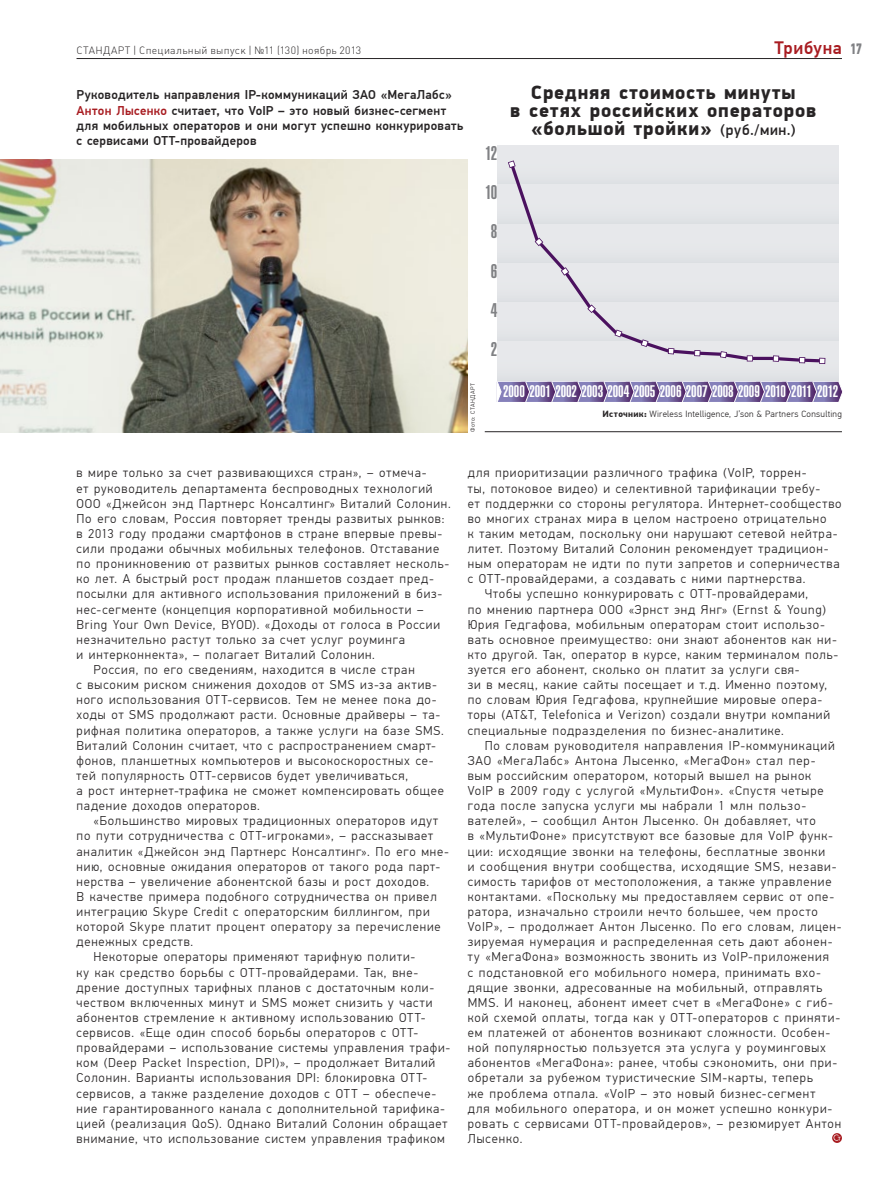
<style>
.page{position:relative;width:893px;height:1191px;background:#fff}
.page>*{position:absolute;margin:0;border:0;box-sizing:border-box;transform-origin:0 0}
.TitleGraph{font:900 19.5px/18px "PF Din Display Pro";letter-spacing:.045em;color:#272425;text-align:center}
.t1{font:19.5px/39.3px "Helios Ultra Compressed";color:#808184;text-align:justify}
.Rubric{font:500 18px "PF Din Text Pro";letter-spacing:.03em;color:#a81c21}
.t2{font:16.5px "Helios Ultra Compressed";letter-spacing:-.005em;color:#fff}
.PageNum{font:700 15px "PF Din Text Comp Pro";color:#808184}
.Body{font:300 12.75px/15.1px "PF Din Text Pro";letter-spacing:.065em;color:#272425}
.BodyL{font:300 12.75px/15.1px "PF Din Text Pro";letter-spacing:.07em;color:#272425}
.CaptionFot{font:500 12.75px/15.1px "PF Din Text Pro";letter-spacing:.025em;color:#272425}
.t3{font:10.5px "Plumb Light C";letter-spacing:.03em;color:#272425}
.AutorGraph{font:300 9px "PF Din Text Pro";letter-spacing:.03em;color:#272425}
.AutorFot{font:300 6px "PF Din Text Pro";letter-spacing:.075em;color:#272425}
.s1{color:#a81c21}
.s2{font-weight:500;font-size:15px}
.s3{font-weight:700}
</style>
<div class="page">
<img style="left:0;top:160px;width:468px;height:272px">
<svg style="left:832px;top:1133px;width:10px;height:10px"></svg>
<svg style="left:833px;top:1134px;width:8px;height:6px"></svg>
<hr style="left:485px;top:431px;width:357px;height:1px;background:#272425">
<div style="left:498px;top:146px;width:340px;height:39px;background:#e7e8eb"></div>
<div style="left:498px;top:185px;width:340px;height:39px;background:#e6e8eb"></div>
<div style="left:498px;top:224px;width:340px;height:39px;background:#e6e8eb"></div>
<div style="left:498px;top:263px;width:340px;height:39px;background:#e6e8eb"></div>
<div style="left:498px;top:302px;width:340px;height:40px;background:#e6e8eb"></div>
<div style="left:498px;top:342px;width:340px;height:39px;background:#e4e6e9"></div>
<svg style="left:498px;top:382px;width:345px;height:20px;background:#7b6ba4"></svg>
<hr style="left:750px;top:357px;width:23px;height:3px;background:#4b115f">
<svg style="left:508px;top:160px;width:245px;height:202px"></svg>
<svg style="left:772px;top:355px;width:54px;height:9px"></svg>
<hr style="left:77px;top:58px;width:765px;height:1px;background:#272425">
<p class="t3" style="left:77px;top:44px;width:286px">СТАНДАРТ | Специальный выпуск | №11 (130) ноябрь 2013</p>
<p class="Rubric" style="left:775px;top:37px;width:69px">Трибуна</p>
<p class="PageNum" style="left:850px;top:40px;width:14px">17</p>
<p class="CaptionFot" style="left:77px;top:88px;width:388px">Руководитель направления IP-коммуникаций ЗАО «МегаЛабс» <span class="s1">Антон Лысенко</span> считает, что VoIP – это новый бизнес-сегмент для мобильных операторов и они могут успешно конкурировать с сервисами OTT-провайдеров</p>
<p class="t1" style="left:485px;top:133px;width:14px">12<br>10<br>8<br>6<br>4<br>2</p>
<p class="TitleGraph" style="left:510px;top:84px;width:308px">Средняя стоимоcть минуты<br>в сетях российских операторов «большой тройки» <span class="s2">(руб./мин.)</span></p>
<p class="AutorFot" style="left:469px;top:432px;width:50px;rotate:-90deg">Фото: СТАНДАРТ</p>
<p class="t2" style="left:503px;top:382px;width:336px">2000 2001 2002 2003 2004 2005 2006 2007 2008 2009 2010 2011 2012</p>
<p class="AutorGraph" style="left:603px;top:409px;width:241px"><span class="s3">Источник:</span> Wireless Intelligence, J’son &amp; Partners Consulting</p>
<p class="Body" style="left:77px;top:466px;width:376px">в мире только за счет развивающихся стран», – отмеча‑<br>ет руководитель департамента беспроводных технологий ООО «Джейсон энд Партнерс Консалтинг» Виталий Солонин.<br>По его словам, Россия повторяет тренды развитых рынков: в 2013 году продажи смартфонов в стране впервые превы‑ сили продажи обычных мобильных телефонов. Отставание по проникновению от развитых рынков составляет несколь‑ ко лет. А быстрый рост продаж планшетов создает пред‑ посылки для активного использования приложений в биз‑ нес-сегменте (концепция корпоративной мобильности – Bring Your Own Device, BYOD). «Доходы от голоса в России незначительно растут только за счет услуг роуминга<br>и -интерконнекта», – полагает Виталий Солонин.</p>
<p class="Body" style="left:77px;top:662px;width:369px;text-indent:17px">Россия, по его сведениям, находится в числе стран<br>с высоким риском снижения доходов от SMS из-за актив‑ ного использования OTT-сервисов. Тем не менее пока до‑ ходы от SMS продолжают расти. Основные драйверы – та‑ рифная политика операторов, а также услуги на базе SMS.<br>Виталий Солонин считает, что с распространением смарт‑ фонов, планшетных компьютеров и высокоскоростных се‑ тей популярность OTT-сервисов будет увеличиваться,<br>а рост интернет-трафика не сможет компенсировать общее падение доходов операторов.</p>
<p class="Body" style="left:77px;top:813px;width:374px;text-indent:17px">«Большинство мировых традиционных операторов идут по пути сотрудничества с OTT-игроками», – рассказывает аналитик «Джейсон энд Партнерс Консалтинг». По его мне‑ нию, основные ожидания операторов от такого рода парт‑ нерства – увеличение абонентской базы и рост доходов.<br>В качестве примера подобного сотрудничества он привел интеграцию Skype Credit с операторским биллингом, при которой Skype платит процент оператору за -перечисление денежных средств.</p>
<p class="Body" style="left:77px;top:949px;width:375px;text-indent:17px">Некоторые операторы применяют тарифную полити‑<br>ку как средство борьбы с OTT-провайдерами. Так, вне‑ дрение доступных тарифных планов с достаточным коли‑ чеством включенных минут и SMS может снизить у части абонентов стремление к активному использованию OTT&shy;сервисов. «Еще один способ борьбы операторов с OTT&shy;провайдерами – использование системы управления трафи‑ ком (Deep Packet Inspection, DPI)», – продолжает Виталий Солонин. Варианты использования DPI: блокировка OTT&shy;сервисов, а также разделение доходов с OTT – обеспече‑ ние гарантированного канала с дополнительной тарифика‑ цией (реализация QoS). Однако Виталий Солонин обращает внимание, что использование систем управления трафиком</p>
<p class="Body" style="left:468px;top:466px;width:375px">для приоритизации различного трафика (VoIP, торрен‑<br>ты, потоковое видео) и селективной тарификации требу‑<br>ет поддержки со стороны регулятора. Интернет-сообщество во многих странах мира в целом настроено отрицательно<br>к таким методам, поскольку они нарушают сетевой нейтра‑ литет. Поэтому Виталий Солонин рекомендует традицион‑ ным операторам не идти по пути запретов и соперничества с OTT-провайдерами, а -создавать с -ними партнерства.</p>
<p class="Body" style="left:468px;top:587px;width:372px;text-indent:17px">Чтобы успешно конкурировать с OTT-провайдерами,<br>по мнению партнера ООО «Эрнст энд Янг» (Ernst &amp; Young)<br>Юрия Гедгафова, мобильным операторам стоит использо‑ вать основное преимущество: они знают абонентов как ни‑ кто другой. Так, оператор в курсе, каким терминалом поль‑ зуется его абонент, сколько он платит за услуги свя‑<br>зи в месяц, какие сайты посещает и т.д. Именно поэтому, по словам Юрия Гедгафова, крупнейшие мировые опера‑ торы (AT&amp;T, Telefonica и Verizon) создали внутри компаний специальные подразделения по -бизнес- аналитике.</p>
<p class="BodyL" style="left:468px;top:738px;width:376px;text-indent:17px">По словам руководителя направления IP-коммуникаций ЗАО «МегаЛабс» Антона Лысенко, «МегаФон» стал пер‑ вым российским оператором, который вышел на -рынок<br>VoIP в 2009 году с услугой «МультиФон». «Спустя четыре года после запуска услуги мы набрали 1 млн пользо‑ вателей», – сообщил Антон Лысенко. Он добавляет, что<br>в «МультиФоне» присутствуют все базовые для VoIP функ‑ ции: исходящие звонки на телефоны, бесплатные звонки<br>и сообщения внутри сообщества, исходящие SMS, незави‑ симость тарифов от местоположения, а также управление контактами. «Поскольку мы предоставляем сервис от опе‑ ратора, изначально строили нечто большее, чем просто VoIP», – продолжает Антон Лысенко. По его словам, лицен‑ зируемая нумерация и распределенная сеть дают абонен‑ ту «МегаФона» возможность звонить из VoIP-приложения<br>с подстановкой его мобильного номера, принимать вхо‑ дящие звонки, адресованные на мобильный, отправлять MMS. И наконец, абонент имеет счет в «МегаФоне» с гиб‑ кой схемой оплаты, тогда как у OTT‑операторов с приняти‑ ем платежей от абонентов возникают сложности. Особен&shy;ной популярностью пользуется эта услуга у роуминговых абонентов «МегаФона»: ранее, чтобы сэкономить, они при‑ обретали за рубежом туристические SIM-карты, теперь<br>же проблема отпала. «VoIP – это новый бизнес-сегмент<br>для мобильного оператора, и он может успешно конкури‑ ровать с сервисами OTT‑провайдеров», – резюмирует Антон Лысенко.</p>
</div>
